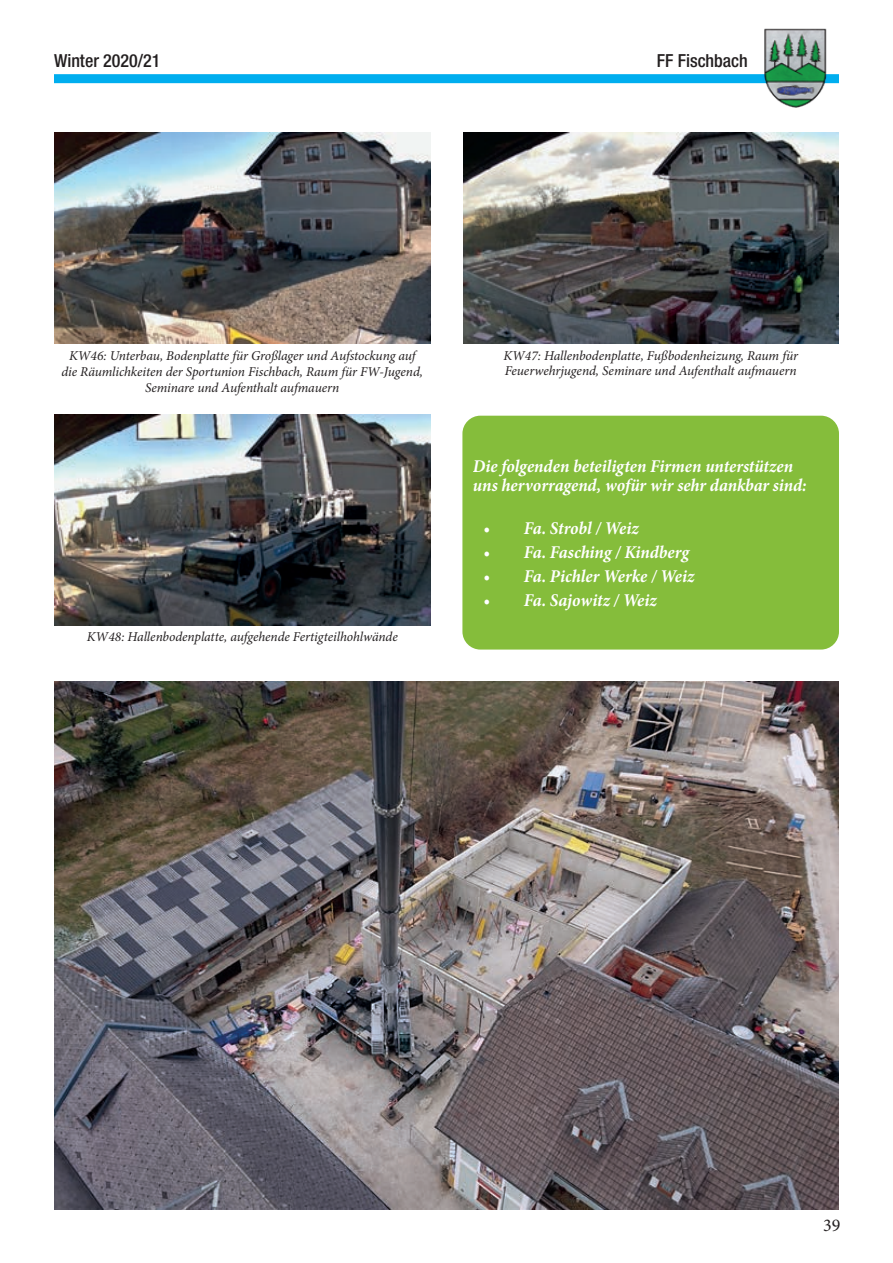
<style>
.page{position:relative;width:893px;height:1263px;background:#fff}
.page>*{position:absolute;margin:0;border:0;box-sizing:border-box;transform-origin:0 0}
.t1{font:italic 700 18px/18.8px "Minion Pro";letter-spacing:-.005em;color:#fff;scale:.95 1}
.t2{font:500 condensed 18px "Helvetica Neue LT Std";color:#231f20}
.t3{font:18px "Minion Pro";color:#231f20}
.t4{font:italic 13.5px/16.2px "Minion Pro";letter-spacing:-.005em;color:#231f20;text-align:center}
</style>
<div class="page">
<div style="left:54px;top:74px;width:785px;height:9px;background:#00aeef"></div>
<img style="left:763px;top:28px;width:65px;height:80px">
<img style="left:55px;top:132px;width:375px;height:211px">
<img style="left:55px;top:414px;width:375px;height:211px">
<img style="left:463px;top:132px;width:376px;height:211px">
<div style="left:468px;top:421px;width:366px;height:223px;background:#85bd3b;border-radius:13px"></div>
<div style="left:462px;top:416px;width:377px;height:233px;border:10px solid #85bd3b;border-radius:13px"></div>
<img style="left:54px;top:681px;width:785px;height:529px">
<h1 class="t2" style="left:54px;top:50px;width:108px">Winter 2020/21</h1>
<h1 class="t2" style="left:657px;top:50px;width:93px">FF Fischbach</h1>
<p class="t4" style="left:61px;top:347px;width:363px">KW46: Unterbau, Bodenplatte für Großlager und Aufstockung auf die Räumlichkeiten der Sportunion Fischbach, Raum für FW-Jugend,<br>Seminare und Aufenthalt aufmauern</p>
<p class="t4" style="left:87px;top:629px;width:312px">KW48: Hallenbodenplatte, aufgehende Fertigteilhohlwände</p>
<p class="t4" style="left:503px;top:348px;width:296px;line-height:15px;text-align:left">KW47: Hallenbodenplatte, Fußbodenheizung, Raum für<br>Feuerwehrjugend, Seminare und Aufenthalt aufmauern</p>
<h1 class="t1" style="left:473px;top:457px;width:353px">Die folgenden beteiligten Firmen unterstützen uns hervorragend, wofür wir sehr dankbar sind:</h1>
<h1 class="t1" style="left:483px;top:518px;width:165px">• Fa. Strobl / Weiz</h1>
<h1 class="t1" style="left:483px;top:542px;width:218px">• Fa. Fasching / Kindberg</h1>
<h1 class="t1" style="left:483px;top:566px;width:223px">• Fa. Pichler Werke / Weiz</h1>
<h1 class="t1" style="left:483px;top:590px;width:184px">• Fa. Sajowitz / Weiz</h1>
<h1 class="t3" style="left:823px;top:1213px;width:19px">39</h1>
</div>
